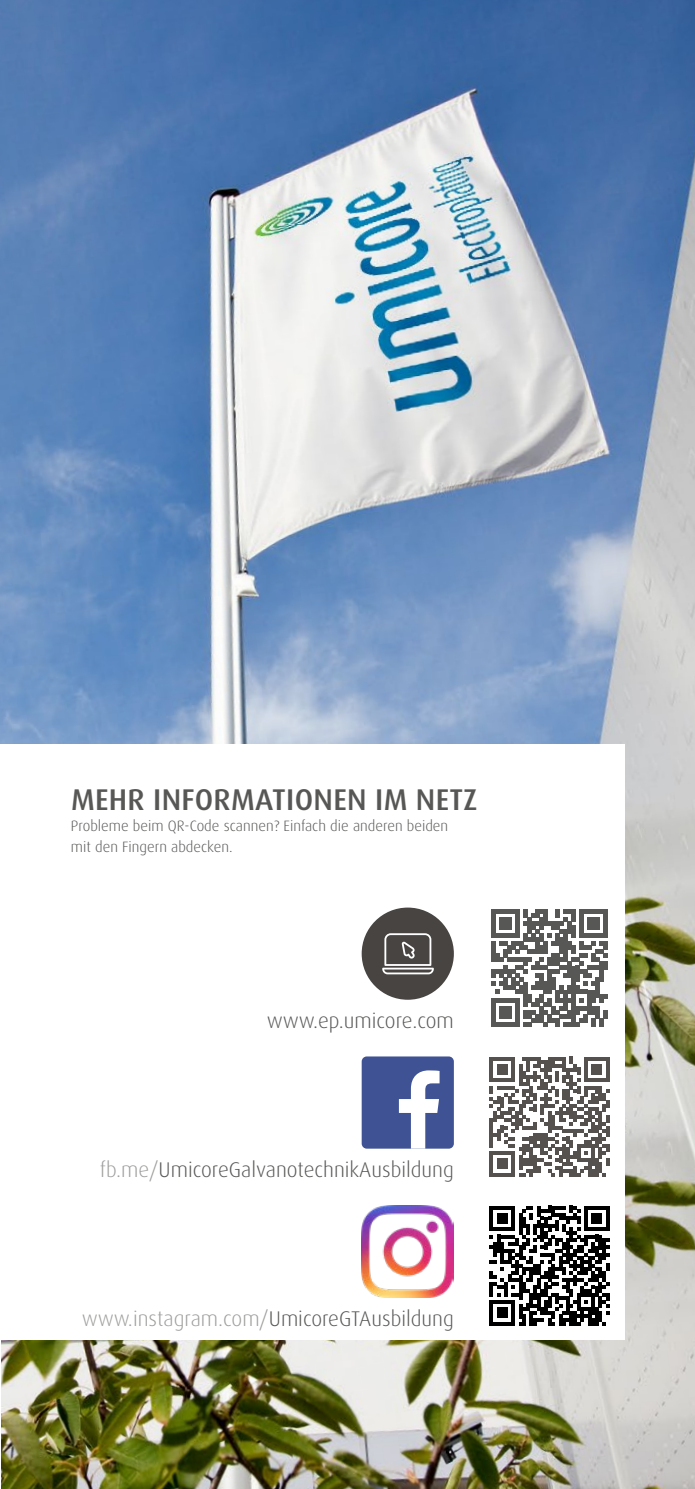
<style>
.page{position:relative;width:695px;height:1489px;background:#fff}
.page>*{position:absolute;margin:0;border:0;box-sizing:border-box;transform-origin:0 0}
.t1{font:500 30px "Dax Pro";letter-spacing:.01em;color:#575756}
.t2{font:300 21.25px "Dax Pro";color:#575756}
.t3{font:300 15px/21px "Dax Pro";color:#575756}
.s1{color:#9d9d9c}
</style>
<div class="page">
<img style="left:0;top:0;width:694px;height:1488px">
<div style="left:0;top:744px;width:624px;height:595px;background:#fff"></div>
<svg style="left:489px;top:1205px;width:120px;height:120px"></svg>
<svg style="left:489px;top:1056px;width:120px;height:120px"></svg>
<svg style="left:491px;top:909px;width:117px;height:117px"></svg>
<svg style="left:0;top:1339px;width:1px;height:149px"></svg>
<div style="left:361px;top:1056px;width:93px;height:92px;background:#3e5294;border-radius:5px"></div>
<svg style="left:399px;top:1070px;width:40px;height:78px"></svg>
<div style="left:361px;top:907px;width:93px;height:92px;background:#474442;border-radius:50%"></div>
<svg style="left:382px;top:933px;width:52px;height:41px"></svg>
<img style="left:361px;top:1205px;width:93px;height:92px">
<h1 class="t1" style="left:71px;top:780px;width:407px">MEHR INFORMATIONEN IM NETZ</h1>
<p class="t3" style="left:71px;top:815px;width:379px">Probleme beim QR-Code scannen? Einfach die anderen beiden mit den Fingern abdecken.</p>
<p class="t2" style="left:267px;top:1007px;width:188px">www.ep.umicore.com</p>
<p class="t2" style="left:100px;top:1155px;width:355px"><span class="s1">fb.me/</span>UmicoreGalvanotechnikAusbildung</p>
<p class="t2" style="left:82px;top:1304px;width:373px"><span class="s1">www.instagram.com/</span>UmicoreGTAusbildung</p>
</div>
